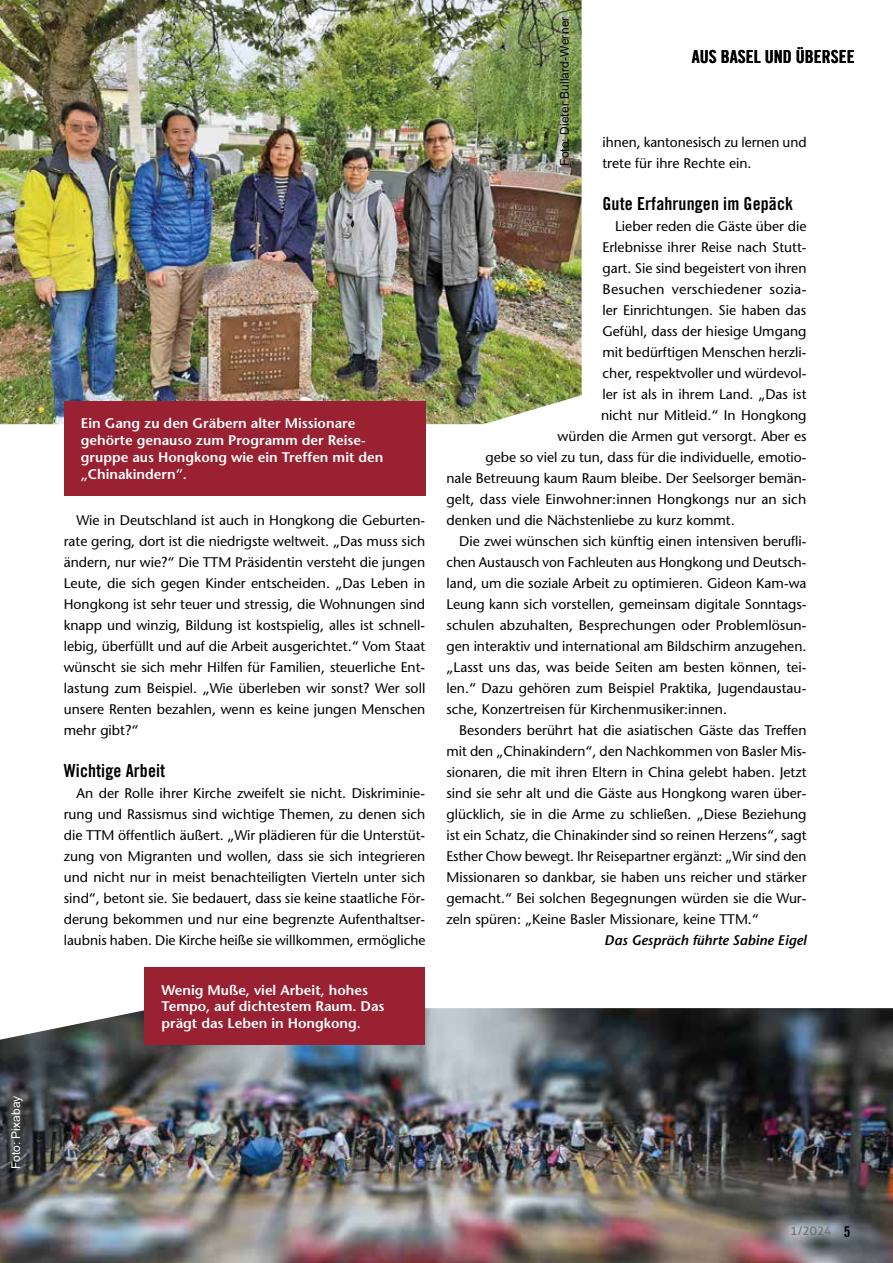
<style>
.page{position:relative;width:893px;height:1263px;background:#fff}
.page>*{position:absolute;margin:0;border:0;box-sizing:border-box;transform-origin:0 0}
.t1{font:18px "Trade Gothic LT Std Bd Cn 20";letter-spacing:.005em;color:#000}
.t2{font:13.95px/21px "Stone Sans";color:#000;text-align:justify}
.t3{font:600 13.95px/16.8px "Stone Sans";color:#fff}
.t4{font:italic 600 13.95px "Stone Sans";color:#000}
.t5{font:12px "Arial";letter-spacing:.01em;color:#000}
.t6{font:12px "Arial";letter-spacing:.005em;color:#fff}
.t7{font:12px "Aller";color:#706f6f}
.s1{font-family:"Trade Gothic LT Std Bd Cn 20";font-size:15px;color:#000}
</style>
<div class="page">
<img style="left:0;top:0;width:582px;height:424px">
<div style="left:64px;top:401px;width:361px;height:94px;background:#992131"></div>
<img style="left:0;top:1008px;width:893px;height:255px">
<div style="left:144px;top:967px;width:281px;height:78px;background:#992131"></div>
<p class="t6" style="left:8px;top:1169px;width:75px;rotate:-90deg">Foto: Pixabay</p>
<p class="t3" style="left:81px;top:415px;width:304px">Ein Gang zu den Gräbern alter Missionare gehörte genauso zum Programm der Reise&shy;gruppe aus Hongkong wie ein Treffen mit den „Chinakindern“.</p>
<p class="t2" style="left:64px;top:510px;width:363px;text-indent:13px">Wie in Deutschland ist auch in Hongkong die Geburten&shy;rate gering, dort ist die niedrigste weltweit. „Das muss sich ändern, nur wie?“ Die TTM Präsidentin versteht die jungen Leute, die sich gegen Kinder entscheiden. „Das Leben in Hongkong ist sehr teuer und stressig, die Wohnungen sind knapp und winzig, Bildung ist kostspielig, alles ist schnell&shy;lebig, überfüllt und auf die Arbeit ausgerichtet.“ Vom Staat wünscht sie sich mehr Hilfen für Familien, steuerliche Ent&shy;lastung zum Beispiel. „Wie überleben wir sonst? Wer soll unsere Renten bezahlen, wenn es keine jungen Menschen mehr gibt?“</p>
<p class="t1" style="left:64px;top:760px;width:103px">Wichtige Arbeit</p>
<p class="t2" style="left:64px;top:783px;width:363px;text-indent:13px">An der Rolle ihrer Kirche zweifelt sie nicht. Diskriminie&shy;rung und Rassismus sind wichtige Themen, zu denen sich die TTM öffentlich äußert. „Wir plädieren für die Unterstüt&shy;zung von Migranten und wollen, dass sie sich integrieren und nicht nur in meist benachteiligten Vierteln unter sich sind“, betont sie. Sie bedauert, dass sie keine staatliche För&shy;derung bekommen und nur eine begrenzte Aufenthaltser&shy;laubnis haben. Die Kirche heiße sie willkommen, ermögliche</p>
<p class="t3" style="left:161px;top:981px;width:225px">Wenig Muße, viel Arbeit, hohes<br>Tempo, auf dichtestem Raum. Das prägt das Leben in Hongkong.</p>
<p class="t5" style="left:556px;top:166px;width:151px;rotate:-90deg">Foto: Dieter Bullard-Werner</p>
<p class="t1" style="left:692px;top:46px;width:164px">AUS BASEL UND ÜBERSEE</p>
<p class="t2" style="left:602px;top:132px;width:206px">ihnen, kantonesisch zu lernen und trete für ihre Rechte ein.</p>
<p class="t1" style="left:602px;top:193px;width:192px">Gute Erfahrungen im Gepäck</p>
<p class="t2" style="left:615px;top:216px;width:193px">Lieber reden die Gäste über die</p>
<p class="t2" style="left:602px;top:237px;width:205px">Erlebnisse ihrer Reise nach Stutt-</p>
<p class="t2" style="left:602px;top:258px;width:206px">gart. Sie sind begeistert von ihren</p>
<p class="t2" style="left:602px;top:279px;width:206px">Besuchen verschiedener sozia-</p>
<p class="t2" style="left:602px;top:300px;width:205px">ler Einrichtungen. Sie haben das</p>
<p class="t2" style="left:602px;top:321px;width:206px">Gefühl, dass der hiesige Umgang</p>
<p class="t2" style="left:602px;top:342px;width:206px">mit bedürftigen Menschen herzli-</p>
<p class="t2" style="left:602px;top:363px;width:206px">cher, respektvoller und würdevol-</p>
<p class="t2" style="left:602px;top:384px;width:206px">ler ist als in ihrem Land. „Das ist</p>
<p class="t2" style="left:601px;top:405px;width:207px">nicht nur Mitleid.“ In Hongkong</p>
<p class="t2" style="left:557px;top:426px;width:251px">würden die Armen gut versorgt. Aber es</p>
<p class="t2" style="left:485px;top:447px;width:322px">gebe so viel zu tun, dass für die individuelle, emotio-</p>
<p class="t2" style="left:446px;top:468px;width:362px">nale Betreuung kaum Raum bleibe. Der Seelsorger bemän-</p>
<p class="t2" style="left:446px;top:489px;width:361px">gelt, dass viele Einwohner:innen Hongkongs nur an sich</p>
<p class="t2" style="left:446px;top:510px;width:290px">denken und die Nächstenliebe zu kurz kommt.</p>
<p class="t2" style="left:459px;top:531px;width:349px">Die zwei wünschen sich künftig einen intensiven berufli-</p>
<p class="t2" style="left:446px;top:552px;width:362px">chen Austausch von Fachleuten aus Hongkong und Deutsch-</p>
<p class="t2" style="left:446px;top:573px;width:361px">land, um die soziale Arbeit zu optimieren. Gideon Kam-wa</p>
<p class="t2" style="left:446px;top:594px;width:362px">Leung kann sich vorstellen, gemeinsam digitale Sonntags-</p>
<p class="t2" style="left:446px;top:615px;width:362px">schulen abzuhalten, Besprechungen oder Problemlösun-</p>
<p class="t2" style="left:446px;top:636px;width:362px">gen interaktiv und international am Bildschirm anzugehen.</p>
<p class="t2" style="left:446px;top:657px;width:362px">„Lasst uns das, was beide Seiten am besten können, tei-</p>
<p class="t2" style="left:446px;top:678px;width:362px">len.“ Dazu gehören zum Beispiel Praktika, Jugendaustau-</p>
<p class="t2" style="left:446px;top:699px;width:282px">sche, Konzertreisen für Kirchenmusiker:innen.</p>
<p class="t2" style="left:459px;top:720px;width:349px">Besonders berührt hat die asiatischen Gäste das Treffen</p>
<p class="t2" style="left:446px;top:741px;width:362px">mit den „Chinakindern“, den Nachkommen von Basler Mis-</p>
<p class="t2" style="left:446px;top:762px;width:362px">sionaren, die mit ihren Eltern in China gelebt haben. Jetzt</p>
<p class="t2" style="left:446px;top:783px;width:362px">sind sie sehr alt und die Gäste aus Hongkong waren über-</p>
<p class="t2" style="left:446px;top:804px;width:361px">glücklich, sie in die Arme zu schließen. „Diese Beziehung</p>
<p class="t2" style="left:446px;top:825px;width:362px">ist ein Schatz, die Chinakinder sind so reinen Herzens“, sagt</p>
<p class="t2" style="left:446px;top:846px;width:361px">Esther Chow bewegt. Ihr Reisepartner ergänzt: „Wir sind den</p>
<p class="t2" style="left:446px;top:867px;width:362px">Missionaren so dankbar, sie haben uns reicher und stärker</p>
<p class="t2" style="left:446px;top:888px;width:362px">gemacht.“ Bei solchen Begegnungen würden sie die Wur-</p>
<p class="t2" style="left:446px;top:909px;width:314px">zeln spüren: „Keine Basler Missionare, keine TTM.“</p>
<p class="t4" style="left:604px;top:932px;width:204px">Das Gespräch führte Sabine Eigel</p>
<p class="t7" style="left:790px;top:1223px;width:61px">1/2024 <span class="s1">5</span></p>
</div>
